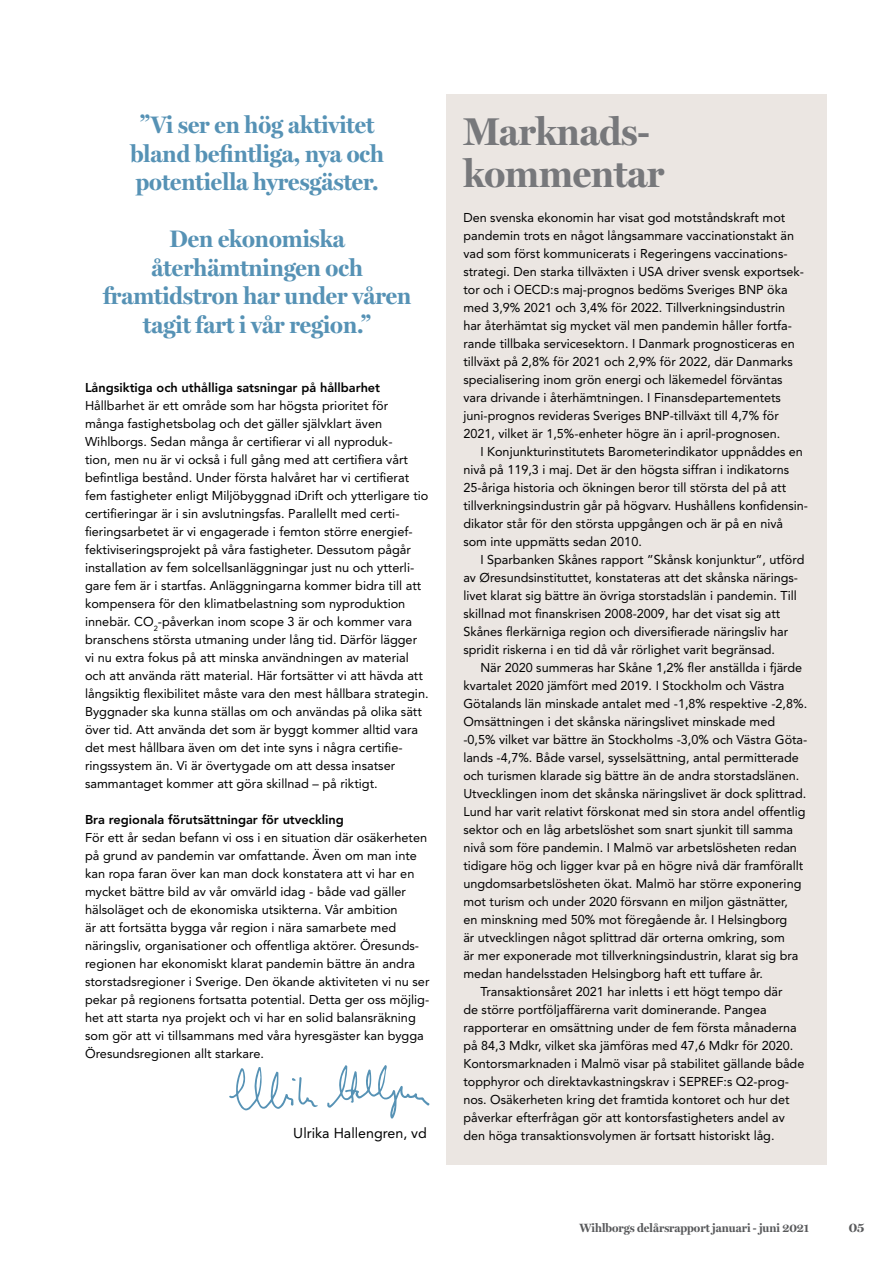
<style>
.page{position:relative;width:893px;height:1263px;background:#fff}
.page>*{position:absolute;margin:0;border:0;box-sizing:border-box;transform-origin:0 0}
.t1{font:700 39px/42px "Miller Display";color:#77787b}
.t2{font:700 24px/28.5px "Miller Display";color:#5692b5;text-align:center}
.t3{font:14.25px "Avenir LT Std";color:#000}
.t4{font:700 13.5px "Miller Display";color:#58595b}
.t5{font:12.75px/18px "Avenir LT Std";color:#000}
.t6{font:800 12.75px "Avenir LT Std";color:#000}
.t7{font:700 12px "Miller Display";color:#58595b}
</style>
<div class="page">
<div style="left:446px;top:94px;width:381px;height:1071px;background:#ebe6e2"></div>
<svg style="left:327px;top:1065px;width:103px;height:54px"></svg>
<svg style="left:229px;top:1067px;width:89px;height:43px"></svg>
<h2 class="t2" style="left:130px;top:111px;width:255px">”Vi ser en hög aktivitet bland befintliga, nya och potentiella hyresgäster.</h2>
<h2 class="t2" style="left:103px;top:225px;width:310px">Den ekonomiska återhämtningen och framtidstron har under våren tagit fart i vår region.”</h2>
<p class="t6" style="left:85px;top:380px;width:297px">Långsiktiga och uthålliga satsningar på hållbarhet</p>
<p class="t5" style="left:85px;top:397px;width:345px">Hållbarhet är ett område som har högsta prioritet för många fastighetsbolag och det gäller självklart även Wihlborgs. Sedan många år certifierar vi all nyproduk-<br>tion, men nu är vi också i full gång med att certifiera vårt befintliga bestånd. Under första halvåret har vi certifierat fem fastigheter enligt Miljöbyggnad iDrift och ytterligare tio certifieringar är i sin avslutningsfas. Parallellt med certi&shy;fieringsarbetet är vi engagerade i femton större energief&shy;fektiviseringsprojekt på våra fastigheter. Dessutom pågår installation av fem solcellsanläggningar just nu och ytterli&shy;gare fem är i startfas. Anläggningarna kommer bidra till att kompensera för den klimatbelastning som nyproduktion innebär. CO<sub>2</sub>-påverkan inom scope 3 är och kommer vara branschens största utmaning under lång tid. Därför lägger vi nu extra fokus på att minska användningen av material och att använda rätt material. Här fortsätter vi att hävda att långsiktig flexibilitet måste vara den mest hållbara strategin.<br>Byggnader ska kunna ställas om och användas på olika sätt över tid. Att använda det som är byggt kommer alltid vara det mest hållbara även om det inte syns i några certifie&shy;ringssystem än. Vi är övertygade om att dessa insatser sammantaget kommer att göra skillnad – på riktigt.</p>
<p class="t6" style="left:85px;top:812px;width:260px">Bra regionala förutsättningar för utveckling</p>
<p class="t5" style="left:85px;top:829px;width:346px">För ett år sedan befann vi oss i en situation där osäkerheten på grund av pandemin var omfattande. Även om man inte kan ropa faran över kan man dock konstatera att vi har en mycket bättre bild av vår omvärld idag - både vad gäller hälsoläget och de ekonomiska utsikterna. Vår ambition<br>är att fortsätta bygga vår region i nära samarbete med näringsliv, organisationer och offentliga aktörer. Öresunds&shy;regionen har ekonomiskt klarat pandemin bättre än andra storstadsregioner i Sverige. Den ökande aktiviteten vi nu ser pekar på regionens fortsatta potential. Detta ger oss möjlig&shy;het att starta nya projekt och vi har en solid balansräkning som gör att vi tillsammans med våra hyresgäster kan bygga Öresundsregionen allt starkare.</p>
<h1 class="t1" style="left:463px;top:111px;width:202px">Marknads&shy;kommentar</h1>
<p class="t5" style="left:463px;top:209px;width:342px">Den svenska ekonomin har visat god motståndskraft mot pandemin trots en något långsammare vaccinationstakt än vad som först kommunicerats i Regeringens vaccinations&shy;strategi. Den starka tillväxten i USA driver svensk exportsek&shy;tor och i OECD:s maj-prognos bedöms Sveriges BNP öka med 3,9% 2021 och 3,4% för 2022. Tillverkningsindustrin har återhämtat sig mycket väl men pandemin håller fortfa&shy;rande tillbaka servicesektorn. I Danmark prognosticeras en tillväxt på 2,8% för 2021 och 2,9% för 2022, där Danmarks specialisering inom grön energi och läkemedel förväntas vara drivande i återhämtningen. I Finansdepartementets juni-prognos revideras Sveriges BNP-tillväxt till 4,7% för 2021, vilket är 1,5%-enheter högre än i april-prognosen.</p>
<p class="t5" style="left:463px;top:443px;width:346px;text-indent:17px">I Konjunkturinstitutets Barometerindikator uppnåddes en nivå på 119,3 i maj. Det är den högsta siffran i indikatorns 25-åriga historia och ökningen beror till största del på att tillverkningsindustrin går på högvarv. Hushållens konfidensin&shy;dikator står för den största uppgången och är på en nivå som inte uppmätts sedan 2010.</p>
<p class="t5" style="left:463px;top:551px;width:342px;text-indent:17px">I Sparbanken Skånes rapport ”Skånsk konjunktur”, utförd av Øresundsinstituttet, konstateras att det skånska närings&shy;livet klarat sig bättre än övriga storstadslän i pandemin. Till skillnad mot finanskrisen 2008-2009, har det visat sig att Skånes flerkärniga region och diversifierade näringsliv har spridit riskerna i en tid då vår rörlighet varit begränsad.</p>
<p class="t5" style="left:480px;top:659px;width:323px">När 2020 summeras har Skåne 1,2% fler anställda i fjärde</p>
<p class="t5" style="left:463px;top:677px;width:323px">kvartalet 2020 jämfört med 2019. I Stockholm och Västra</p>
<p class="t5" style="left:463px;top:695px;width:345px">Götalands län minskade antalet med -1,8% respektive -2,8%.</p>
<p class="t5" style="left:463px;top:713px;width:313px">Omsättningen i det skånska näringslivet minskade med</p>
<p class="t5" style="left:463px;top:731px;width:345px">-0,5% vilket var bättre än Stockholms -3,0% och Västra Göta-</p>
<p class="t5" style="left:463px;top:749px;width:337px">lands -4,7%. Både varsel, sysselsättning, antal permitterade</p>
<p class="t5" style="left:463px;top:767px;width:337px">och turismen klarade sig bättre än de andra storstadslänen.</p>
<p class="t5" style="left:463px;top:785px;width:344px">Utvecklingen inom det skånska näringslivet är dock splittrad.</p>
<p class="t5" style="left:463px;top:803px;width:344px">Lund har varit relativt förskonat med sin stora andel offentlig</p>
<p class="t5" style="left:463px;top:821px;width:331px">sektor och en låg arbetslöshet som snart sjunkit till samma</p>
<p class="t5" style="left:463px;top:839px;width:335px">nivå som före pandemin. I Malmö var arbetslösheten redan</p>
<p class="t5" style="left:463px;top:857px;width:341px">tidigare hög och ligger kvar på en högre nivå där framförallt</p>
<p class="t5" style="left:463px;top:875px;width:339px">ungdomsarbetslösheten ökat. Malmö har större exponering</p>
<p class="t5" style="left:463px;top:893px;width:326px">mot turism och under 2020 försvann en miljon gästnätter,</p>
<p class="t5" style="left:463px;top:911px;width:325px">en minskning med 50% mot föregående år. I Helsingborg</p>
<p class="t5" style="left:463px;top:929px;width:323px">är utvecklingen något splittrad där orterna omkring, som</p>
<p class="t5" style="left:463px;top:947px;width:337px">är mer exponerade mot tillverkningsindustrin, klarat sig bra</p>
<p class="t5" style="left:463px;top:965px;width:301px">medan handelsstaden Helsingborg haft ett tuffare år.</p>
<p class="t5" style="left:480px;top:983px;width:304px">Transaktionsåret 2021 har inletts i ett högt tempo där</p>
<p class="t5" style="left:463px;top:1001px;width:305px">de större portföljaffärerna varit dominerande. Pangea</p>
<p class="t5" style="left:463px;top:1019px;width:335px">rapporterar en omsättning under de fem första månaderna</p>
<p class="t5" style="left:463px;top:1037px;width:331px">på 84,3 Mdkr, vilket ska jämföras med 47,6 Mdkr för 2020.</p>
<p class="t5" style="left:463px;top:1055px;width:342px">Kontorsmarknaden i Malmö visar på stabilitet gällande både</p>
<p class="t5" style="left:463px;top:1073px;width:327px">topphyror och direktavkastningskrav i SEPREF:s Q2-prog-</p>
<p class="t5" style="left:463px;top:1091px;width:328px">nos. Osäkerheten kring det framtida kontoret och hur det</p>
<p class="t5" style="left:463px;top:1109px;width:323px">påverkar efterfrågan gör att kontorsfastigheters andel av</p>
<p class="t3" style="left:293px;top:1125px;width:135px">Ulrika Hallengren, vd</p>
<p class="t5" style="left:463px;top:1127px;width:313px">den höga transaktionsvolymen är fortsatt historiskt låg.</p>
<p class="t7" style="left:580px;top:1221px;width:231px">Wihlborgs delårsrapport januari - juni 2021</p>
<p class="t4" style="left:849px;top:1220px;width:17px">05</p>
</div>
